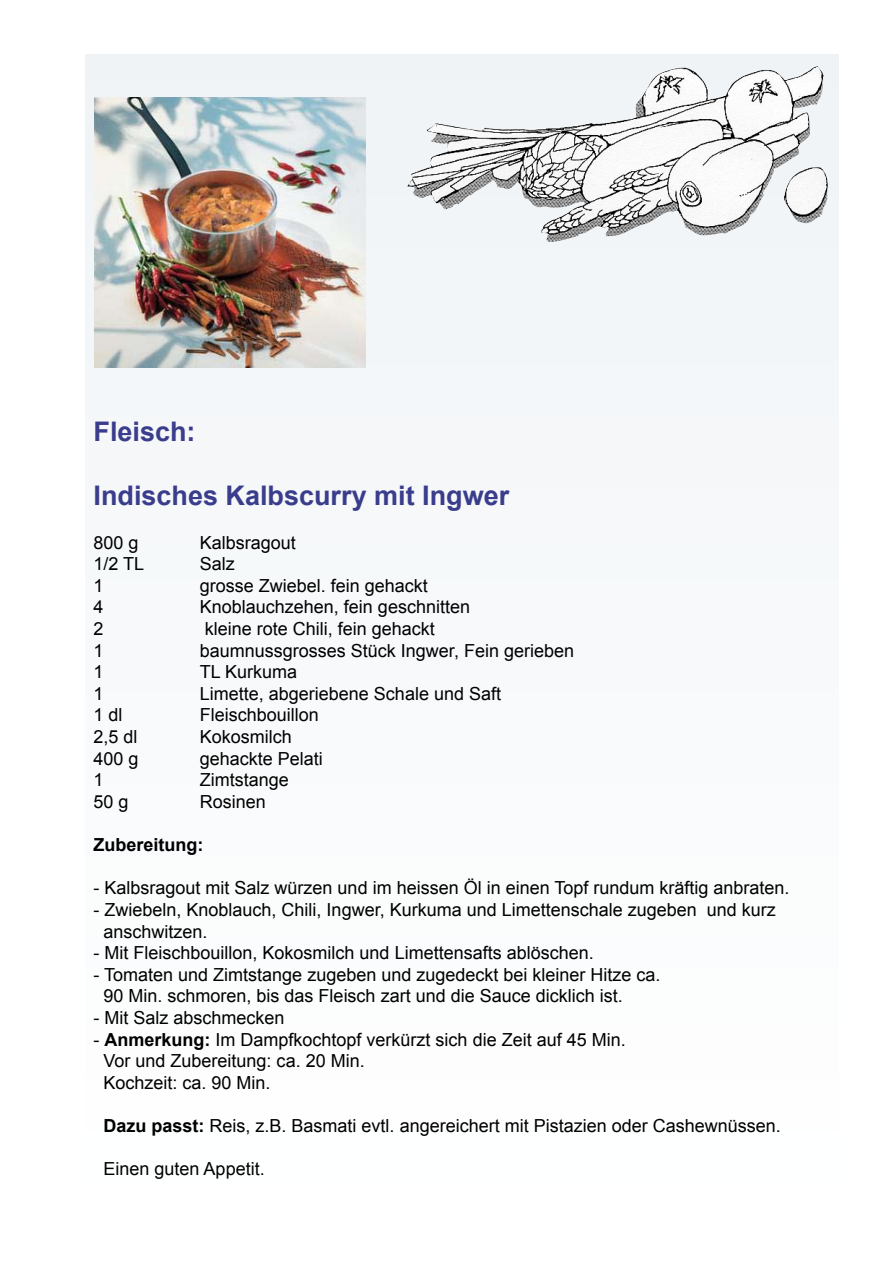
<style>
.page{position:relative;width:893px;height:1263px;background:#fff}
.page>*{position:absolute;margin:0;border:0;box-sizing:border-box;transform-origin:0 0}
.t1{font:700 27px "Arial";color:#3a3d8c}
.t2{font:18px/21.6px "Arial";color:#000}
.t3{font:700 18px "Arial";color:#000}
.s1{font-weight:700}
</style>
<div class="page">
<div style="left:85px;top:54px;width:754px;height:1155px;background:#f8fafb"></div>
<img style="left:407px;top:66px;width:421px;height:176px">
<img style="left:95px;top:97px;width:270px;height:271px">
<h1 class="t1" style="left:94px;top:416px;width:104px">Fleisch:</h1>
<h1 class="t1" style="left:94px;top:481px;width:417px">Indisches Kalbscurry mit Ingwer</h1>
<p class="t2" style="left:94px;top:531px;width:47px">800 g</p>
<p class="t2" style="left:200px;top:531px;width:98px">Kalbsragout</p>
<p class="t2" style="left:94px;top:553px;width:52px">1/2 TL</p>
<p class="t2" style="left:200px;top:553px;width:37px">Salz</p>
<p class="t2" style="left:94px;top:575px;width:12px">1</p>
<p class="t2" style="left:200px;top:575px;width:230px">grosse Zwiebel. fein gehackt</p>
<p class="t2" style="left:94px;top:596px;width:12px">4</p>
<p class="t2" style="left:200px;top:596px;width:272px">Knoblauchzehen, fein geschnitten</p>
<p class="t2" style="left:94px;top:618px;width:12px">2</p>
<p class="t2" style="left:205px;top:618px;width:232px">kleine rote Chili, fein gehackt</p>
<p class="t2" style="left:94px;top:639px;width:12px">1</p>
<p class="t2" style="left:200px;top:639px;width:376px">baumnussgrosses Stück Ingwer, Fein gerieben</p>
<p class="t2" style="left:94px;top:661px;width:12px">1</p>
<p class="t2" style="left:200px;top:661px;width:99px">TL Kurkuma</p>
<p class="t2" style="left:94px;top:683px;width:12px">1</p>
<p class="t2" style="left:200px;top:683px;width:303px">Limette, abgeriebene Schale und Saft</p>
<p class="t2" style="left:94px;top:704px;width:31px">1 dl</p>
<p class="t2" style="left:200px;top:704px;width:121px">Fleischbouillon</p>
<p class="t2" style="left:94px;top:726px;width:46px">2,5 dl</p>
<p class="t2" style="left:200px;top:726px;width:94px">Kokosmilch</p>
<p class="t2" style="left:94px;top:747px;width:47px">400 g</p>
<p class="t2" style="left:200px;top:747px;width:125px">gehackte Pelati</p>
<p class="t2" style="left:94px;top:769px;width:12px">1</p>
<p class="t2" style="left:200px;top:769px;width:91px">Zimtstange</p>
<p class="t2" style="left:94px;top:791px;width:37px">50 g</p>
<p class="t2" style="left:200px;top:791px;width:68px">Rosinen</p>
<p class="t3" style="left:94px;top:835px;width:111px">Zubereitung:</p>
<p class="t2" style="left:94px;top:877px;width:698px">- Kalbsragout mit Salz würzen und im heissen Öl in einen Topf rundum kräftig anbraten.</p>
<p class="t2" style="left:104px;top:899px;width:674px;text-indent:-10px">- Zwiebeln, Knoblauch, Chili, Ingwer, Kurkuma und Limettenschale zugeben und kurz anschwitzen.</p>
<p class="t2" style="left:94px;top:942px;width:502px">- Mit Fleischbouillon, Kokosmilch und Limettensafts ablöschen.</p>
<p class="t2" style="left:104px;top:963px;width:558px;text-indent:-10px">- Tomaten und Zimtstange zugeben und zugedeckt bei kleiner Hitze ca.<br>90 Min. schmoren, bis das Fleisch zart und die Sauce dicklich ist.</p>
<p class="t2" style="left:94px;top:1007px;width:193px">- Mit Salz abschmecken</p>
<p class="t2" style="left:104px;top:1028px;width:524px;text-indent:-10px">- <span class="s1">Anmerkung:</span> Im Dampfkochtopf verkürzt sich die Zeit auf 45 Min.<br>Vor und Zubereitung: ca. 20 Min.<br>Kochzeit: ca. 90 Min.</p>
<p class="t2" style="left:104px;top:1115px;width:679px"><span class="s1">Dazu passt:</span> Reis, z.B. Basmati evtl. angereichert mit Pistazien oder Cashewnüssen.</p>
<p class="t2" style="left:104px;top:1158px;width:163px">Einen guten Appetit.</p>
</div>
